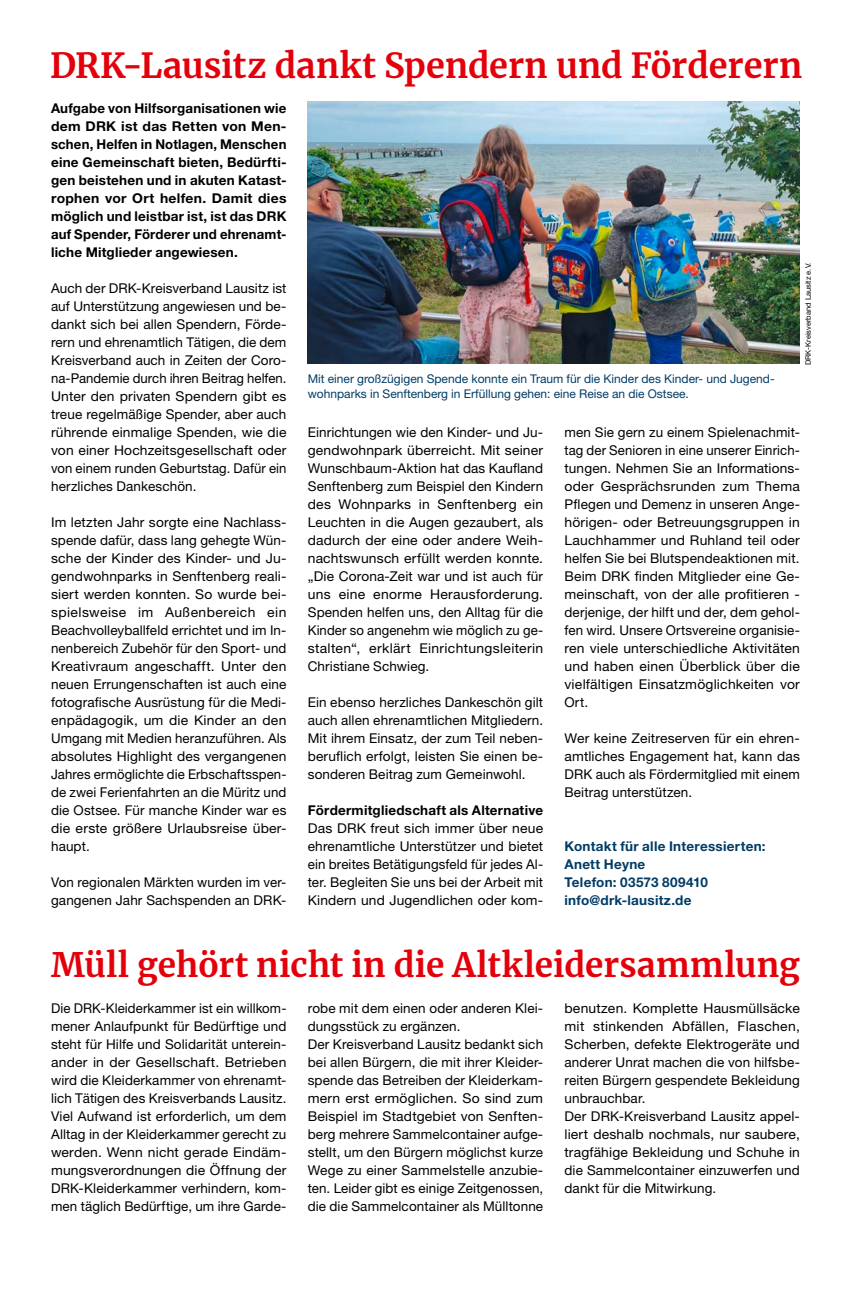
<style>
.page{position:relative;width:851px;height:1297px;background:#fff}
.page>*{position:absolute;margin:0;border:0;box-sizing:border-box;transform-origin:0 0}
.MGB_Headline_23{font:700 34.2px "Merriweather";color:#e3000b}
.MGB_Headline_23-2{font:700 33.3px "Merriweather";letter-spacing:.005em;color:#e3000b}
.MGB_Copy{font:13.5px/18px "Helvetica Neue LT Pro";letter-spacing:.01em;color:#000;text-align:justify}
.MGB_Copy_bold{font:700 13.5px/18px "Helvetica Neue LT Pro";letter-spacing:.015em;color:#000;text-align:justify}
.MGB_Info{font:700 13.5px "Helvetica Neue LT Pro";letter-spacing:.02em;color:#003c65}
.MGB_BU{font:12px/15px "Helvetica Neue LT Pro";color:#003c65}
.MGB_Fotocredits{font:7.5px "Helvetica Neue LT Pro";color:#000}
</style>
<div class="page">
<img style="left:308px;top:102px;width:491px;height:262px">
<p class="MGB_Headline_23" style="left:50px;top:42px;width:753px">DRK-Lausitz dankt Spendern und Förderern</p>
<p class="MGB_Copy_bold" style="left:51px;top:98px;width:237px">Aufgabe von Hilfsorganisationen wie dem DRK ist das Retten von Men&shy;schen, Helfen in Notlagen, Menschen eine Gemeinschaft bieten, Bedürfti&shy;gen beistehen und in akuten Katast&shy;rophen vor Ort helfen. Damit dies möglich und leistbar ist, ist das DRK auf Spender, Förderer und ehrenamt&shy;liche Mitglieder angewiesen.</p>
<p class="MGB_Copy" style="left:51px;top:278px;width:237px">Auch der DRK-Kreisverband Lausitz ist auf Unterstützung angewiesen und be&shy;dankt sich bei allen Spendern, Förde&shy;rern und ehrenamtlich Tätigen, die dem Kreisverband auch in Zeiten der Coro&shy;na-Pandemie durch ihren Beitrag helfen.</p>
<p class="MGB_Copy" style="left:51px;top:386px;width:237px">Unter den privaten Spendern gibt es treue regelmäßige Spender, aber auch rührende einmalige Spenden, wie die von einer Hochzeitsgesellschaft oder von einem runden Geburtstag. Dafür ein herzliches Dankeschön.</p>
<p class="MGB_Copy" style="left:51px;top:512px;width:237px">Im letzten Jahr sorgte eine Nachlass&shy;spende dafür, dass lang gehegte Wün&shy;sche der Kinder des Kinder- und Ju&shy;gendwohnparks in Senftenberg reali&shy;siert werden konnten. So wurde bei&shy;spielsweise im Außenbereich ein Beachvolleyballfeld errichtet und im In&shy;nenbereich Zubehör für den Sport- und Kreativraum angeschafft. Unter den neuen Errungenschaften ist auch eine fotografische Ausrüstung für die Medi&shy;enpädagogik, um die Kinder an den Umgang mit Medien heranzuführen. Als absolutes Highlight des vergangenen Jahres ermöglichte die Erbschaftsspen&shy;de zwei Ferienfahrten an die Müritz und die Ostsee. Für manche Kinder war es die erste größere Urlaubsreise über&shy;haupt.</p>
<p class="MGB_Copy" style="left:51px;top:872px;width:237px">Von regionalen Märkten wurden im ver&shy;gangenen Jahr Sachspenden an DRK-</p>
<p class="MGB_BU" style="left:308px;top:370px;width:468px">Mit einer großzügigen Spende konnte ein Traum für die Kinder des Kinder- und Jugend&shy;wohnparks in Senftenberg in Erfüllung gehen: eine Reise an die Ostsee.</p>
<p class="MGB_Fotocredits" style="left:803px;top:365px;width:104px;rotate:-90deg">DRK-Kreisverband Lausitz e.V.</p>
<p class="MGB_Copy" style="left:308px;top:422px;width:237px">Einrichtungen wie den Kinder- und Ju&shy;gendwohnpark überreicht. Mit seiner Wunschbaum-Aktion hat das Kaufland Senftenberg zum Beispiel den Kindern des Wohnparks in Senftenberg ein Leuchten in die Augen gezaubert, als dadurch der eine oder andere Weih&shy;nachtswunsch erfüllt werden konnte. „Die Corona-Zeit war und ist auch für uns eine enorme Herausforderung.<br>Spenden helfen uns, den Alltag für die Kinder so angenehm wie möglich zu ge&shy;stalten“, erklärt Einrichtungsleiterin Christiane Schwieg.</p>
<p class="MGB_Copy" style="left:308px;top:692px;width:237px">Ein ebenso herzliches Dankeschön gilt auch allen ehrenamtlichen Mitgliedern.<br>Mit ihrem Einsatz, der zum Teil neben&shy;beruflich erfolgt, leisten Sie einen be&shy;sonderen Beitrag zum Gemeinwohl.</p>
<p class="MGB_Copy_bold" style="left:308px;top:800px;width:237px">Fördermitgliedschaft als Alternative</p>
<p class="MGB_Copy" style="left:308px;top:818px;width:237px">Das DRK freut sich immer über neue ehrenamtliche Unterstützer und bietet ein breites Betätigungsfeld für jedes Al&shy;ter. Begleiten Sie uns bei der Arbeit mit Kindern und Jugendlichen oder kom-</p>
<p class="MGB_Copy" style="left:564px;top:422px;width:237px">men Sie gern zu einem Spielenachmit&shy;tag der Senioren in eine unserer Einrich&shy;tungen. Nehmen Sie an Informations&shy;oder Gesprächsrunden zum Thema Pflegen und Demenz in unseren Ange&shy;hörigen- oder Betreuungsgruppen in Lauchhammer und Ruhland teil oder helfen Sie bei Blutspendeaktionen mit.</p>
<p class="MGB_Copy" style="left:564px;top:566px;width:237px">Beim DRK finden Mitglieder eine Ge&shy;meinschaft, von der alle profitieren - derjenige, der hilft und der, dem gehol&shy;fen wird. Unsere Ortsvereine organisie&shy;ren viele unterschiedliche Aktivitäten und haben einen Überblick über die vielfältigen Einsatzmöglichkeiten vor Ort.</p>
<p class="MGB_Copy" style="left:564px;top:728px;width:237px">Wer keine Zeitreserven für ein ehren&shy;amtliches Engagement hat, kann das DRK auch als Fördermitglied mit einem Beitrag unterstützen.</p>
<p class="MGB_Info" style="left:564px;top:837px;width:203px">Kontakt für alle Interessierten:</p>
<p class="MGB_Info" style="left:564px;top:855px;width:82px">Anett Heyne</p>
<p class="MGB_Info" style="left:564px;top:873px;width:145px">Telefon: 03573 809410</p>
<p class="MGB_Info" style="left:564px;top:891px;width:128px">info@drk-lausitz.de</p>
<p class="MGB_Headline_23-2" style="left:51px;top:941px;width:750px">Müll gehört nicht in die Altkleidersammlung</p>
<p class="MGB_Copy" style="left:308px;top:998px;width:237px">robe mit dem einen oder anderen Klei&shy;dungsstück zu ergänzen.</p>
<p class="MGB_Copy" style="left:308px;top:1034px;width:237px">Der Kreisverband Lausitz bedankt sich bei allen Bürgern, die mit ihrer Kleider&shy;spende das Betreiben der Kleiderkam&shy;mern erst ermöglichen. So sind zum Beispiel im Stadtgebiet von Senften&shy;berg mehrere Sammelcontainer aufge&shy;stellt, um den Bürgern möglichst kurze Wege zu einer Sammelstelle anzubie&shy;ten. Leider gibt es einige Zeitgenossen, die die Sammelcontainer als Mülltonne</p>
<p class="MGB_Copy" style="left:51px;top:998px;width:237px">Die DRK-Kleiderkammer ist ein willkom&shy;mener Anlaufpunkt für Bedürftige und steht für Hilfe und Solidarität unterein&shy;ander in der Gesellschaft. Betrieben wird die Kleiderkammer von ehrenamt&shy;lich Tätigen des Kreisverbands Lausitz.<br>Viel Aufwand ist erforderlich, um dem Alltag in der Kleiderkammer gerecht zu werden. Wenn nicht gerade Eindäm&shy;mungsverordnungen die Öffnung der DRK-Kleiderkammer verhindern, kom&shy;men täglich Bedürftige, um ihre Garde-</p>
<p class="MGB_Copy" style="left:564px;top:998px;width:237px">benutzen. Komplette Hausmüllsäcke mit stinkenden Abfällen, Flaschen, Scherben, defekte Elektrogeräte und anderer Unrat machen die von hilfsbe&shy;reiten Bürgern gespendete Bekleidung unbrauchbar.</p>
<p class="MGB_Copy" style="left:564px;top:1106px;width:237px">Der DRK-Kreisverband Lausitz appel&shy;liert deshalb nochmals, nur saubere, tragfähige Bekleidung und Schuhe in die Sammelcontainer einzuwerfen und dankt für die Mitwirkung.</p>
</div>
